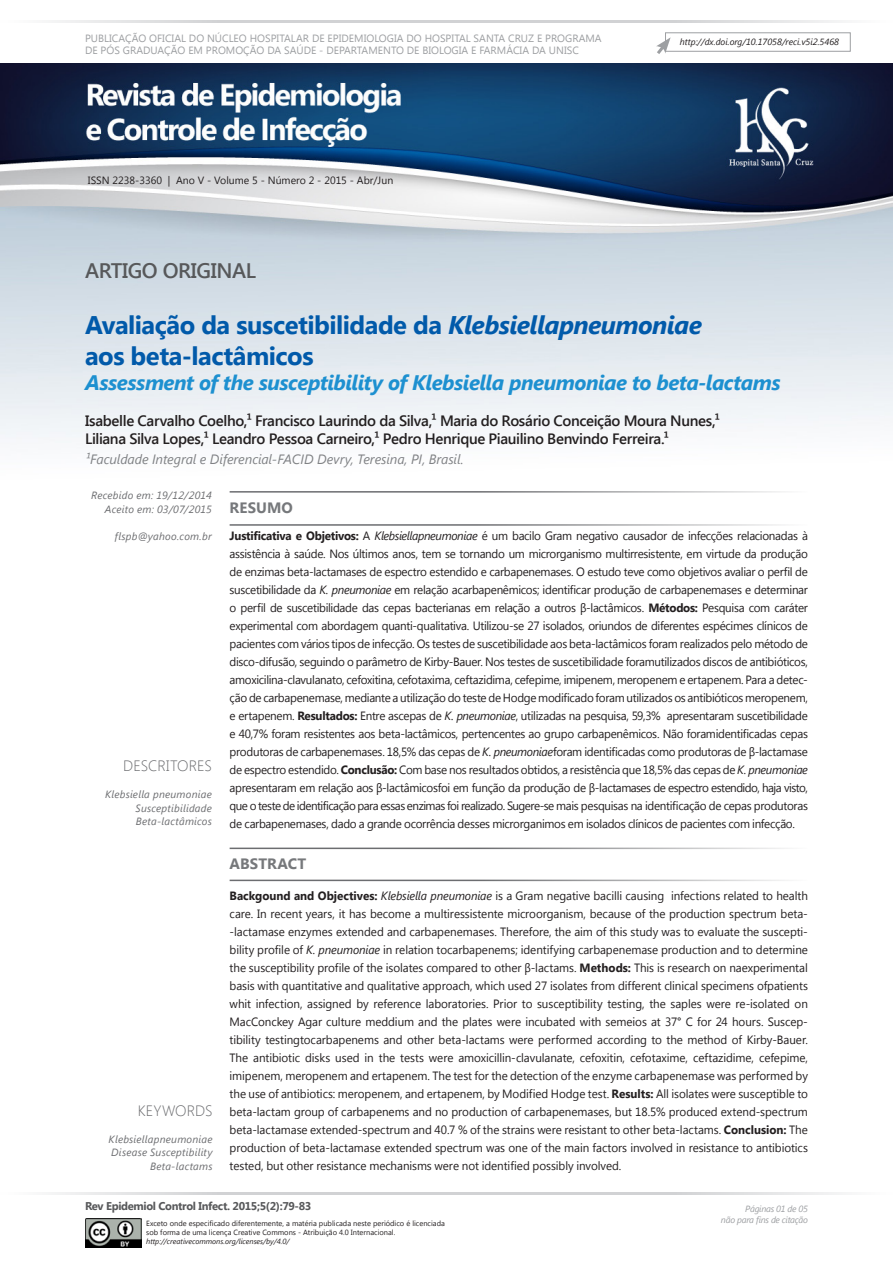
<style>
.page{position:relative;width:893px;height:1263px;background:#fff}
.page>*{position:absolute;margin:0;border:0;box-sizing:border-box;transform-origin:0 0}
.TÍTULOS{font:700 25.5px "Segoe UI";letter-spacing:-.02em;color:#015aaa}
.títulos_textos{font:italic 700 21px "Segoe UI";letter-spacing:-.025em;color:#1d90d0}
.títulos_textos-2{font:600 21px "Segoe UI";letter-spacing:-.02em;color:#57585a}
.Nome_médico{font:600 15px "Segoe UI";letter-spacing:-.025em;color:#231f20}
.texto_ok{font:300 15px "Segoe UI";color:#6c6d70}
.SESSAO{font:700 15px "Segoe UI";letter-spacing:.005em;color:#76787b}
.Titulação_médicos_ok{font:italic 13.5px "Segoe UI";letter-spacing:-.005em;color:#808285}
.texto_ok-2{font:12px/18px "Segoe UI";letter-spacing:-.015em;color:#231f20;text-align:justify}
.t1{font:700 11.25px "Segoe UI";letter-spacing:-.03em;color:#57585a}
.texto_ok-3{font:italic 10.5px/13.5px "Segoe UI";letter-spacing:.02em;color:#6c6d70;text-align:right}
.t2{font:10.5px/12.6px "Segoe UI";color:#9d9fa2}
.t3{font:10.5px "Segoe UI";color:#231f20}
.t4{font:italic 9px "Segoe UI";color:#231f20}
.t5{font:italic 9px/10.8px "Segoe UI";letter-spacing:-.03em;color:#9d9fa2;text-align:right}
.t6{font:7.5px/9px "Segoe UI";color:#231f20}
.t7{font:italic 7.5px "Segoe UI";color:#231f20}
.s1{font-style:italic}
.s2{font-weight:700}
</style>
<div class="page">
<hr style="left:0;top:1192px;width:447px;height:2px;background:#d1d2d4">
<hr style="left:446px;top:1192px;width:447px;height:2px;background:#d1d2d4">
<img style="left:0;top:64px;width:893px;height:429px">
<hr style="left:0;top:20px;width:446px;height:2px;background:#d1d2d4">
<hr style="left:446px;top:20px;width:447px;height:2px;background:#d1d2d4">
<svg style="left:656px;top:37px;width:15px;height:17px"></svg>
<img style="left:85px;top:1218px;width:57px;height:29px">
<hr style="left:230px;top:491px;width:578px;height:2px;background:#6c6d70">
<hr style="left:230px;top:847px;width:578px;height:2px;background:#6c6d70">
<hr style="left:230px;top:524px;width:578px;height:2px;background:#6c6d70">
<hr style="left:230px;top:880px;width:578px;height:1px;background:#6c6d70">
<p class="t2" style="left:85px;top:31px;width:518px">PUBLICAÇÃO OFICIAL DO NÚCLEO HOSPITALAR DE EPIDEMIOLOGIA DO HOSPITAL SANTA CRUZ E PROGRAMA<br>DE PÓS GRADUAÇÃO EM PROMOÇÃO DA SAÚDE - DEPARTAMENTO DE BIOLOGIA E FARMÁCIA DA UNISC</p>
<p class="t3" style="left:88px;top:173px;width:307px">ISSN 2238-3360 | Ano V - Volume 5 - Número 2 - 2015 - Abr/Jun</p>
<p class="t4" style="left:680px;top:35px;width:161px">http://dx.doi.org/10.17058/reci.v5i2.5468</p>
<p class="títulos_textos-2" style="left:85px;top:256px;width:172px">ARTIGO ORIGINAL</p>
<p class="TÍTULOS" style="left:85px;top:307px;width:618px">Avaliação da suscetibilidade da <span class="s1">Klebsiellapneumoniae</span></p>
<p class="TÍTULOS" style="left:85px;top:338px;width:230px">aos beta-lactâmicos</p>
<p class="títulos_textos" style="left:85px;top:368px;width:697px">Assessment of the susceptibility of Klebsiella pneumoniae to beta-lactams</p>
<p class="Nome_médico" style="left:85px;top:410px;width:637px">Isabelle Carvalho Coelho,¹ Francisco Laurindo da Silva,¹ Maria do Rosário Conceição Moura Nunes,¹</p>
<p class="Nome_médico" style="left:85px;top:428px;width:585px">Liliana Silva Lopes,¹ Leandro Pessoa Carneiro,¹ Pedro Henrique Piauilino Benvindo Ferreira.¹</p>
<p class="Titulação_médicos_ok" style="left:85px;top:449px;width:380px">¹Faculdade Integral e Diferencial-FACID Devry, Teresina, PI, Brasil.</p>
<p class="texto_ok-3" style="left:91px;top:488px;width:122px">Recebido em: 19/12/2014</p>
<p class="texto_ok-3" style="left:105px;top:502px;width:109px">Aceito em: 03/07/2015</p>
<p class="texto_ok-3" style="left:115px;top:529px;width:98px">flspb@yahoo.com.br</p>
<p class="texto_ok" style="left:123px;top:755px;width:90px">DESCRITORES</p>
<p class="texto_ok-3" style="left:105px;top:787px;width:108px">Klebsiella pneumoniae<br>Susceptibilidade</p>
<p class="texto_ok-3" style="left:136px;top:814px;width:78px">Beta-lactâmicos</p>
<p class="texto_ok" style="left:138px;top:1100px;width:76px">KEYWORDS</p>
<p class="texto_ok-3" style="left:109px;top:1132px;width:106px;text-align:left">Klebsiellapneumoniae<br>Disease Susceptibility</p>
<p class="texto_ok-3" style="left:150px;top:1159px;width:64px">Beta-lactams</p>
<p class="SESSAO" style="left:230px;top:497px;width:65px">RESUMO</p>
<p class="texto_ok-2" style="left:230px;top:526px;width:580px"><span class="s2">Justificativa e Objetivos:</span> A <span class="s1">Klebsiellapneumoniae</span> é um bacilo Gram negativo causador de infecções relacionadas à assistência à saúde. Nos últimos anos, tem se tornando um microrganismo multirresistente, em virtude da produção de enzimas beta-lactamases de espectro estendido e carbapenemases. O estudo teve como objetivos avaliar o perfil de suscetibilidade da <span class="s1">K. pneumoniae</span> em relação acarbapenêmicos; identificar produção de carbapenemases e determinar o perfil de suscetibilidade das cepas bacterianas em relação a outros β-lactâmicos. <span class="s2">Métodos:</span> Pesquisa com caráter experimental com abordagem quanti-qualitativa. Utilizou-se 27 isolados, oriundos de diferentes espécimes clínicos de pacientes com vários tipos de infecção. Os testes de suscetibilidade aos beta-lactâmicos foram realizados pelo método de disco-difusão, seguindo o parâmetro de Kirby-Bauer. Nos testes de suscetibilidade foramutilizados discos de antibióticos, amoxicilina-clavulanato, cefoxitina, cefotaxima, ceftazidima, cefepime, imipenem, meropenem e ertapenem. Para a detec&shy;ção de carbapenemase, mediante a utilização do teste de Hodge modificado foram utilizados os antibióticos meropenem, e ertapenem. <span class="s2">Resultados:</span> Entre ascepas de <span class="s1">K. pneumoniae</span>, utilizadas na pesquisa, 59,3% apresentaram suscetibilidade e 40,7% foram resistentes aos beta-lactâmicos, pertencentes ao grupo carbapenêmicos. Não foramidentificadas cepas produtoras de carbapenemases. 18,5% das cepas de <span class="s1">K. pneumoniae</span>foram identificadas como produtoras de β-lactamase de espectro estendido. <span class="s2">Conclusão:</span> Com base nos resultados obtidos, a resistência que 18,5% das cepas de <span class="s1">K. pneumoniae </span>apresentaram em relação aos β-lactâmicosfoi em função da produção de β-lactamases de espectro estendido, haja visto, que o teste de identificação para essas enzimas foi realizado. Sugere-se mais pesquisas na identificação de cepas produtoras de carbapenemases, dado a grande ocorrência desses microrganimos em isolados clínicos de pacientes com infecção.</p>
<p class="SESSAO" style="left:230px;top:853px;width:78px">ABSTRACT</p>
<p class="texto_ok-2" style="left:230px;top:886px;width:580px"><span class="s2">Backgound and Objectives:</span> <span class="s1">Klebsiella pneumoniae</span> is a Gram negative bacilli causing infections related to health care. In recent years, it has become a multiressistente microorganism, because of the production spectrum beta--lactamase enzymes extended and carbapenemases. Therefore, the aim of this study was to evaluate the suscepti&shy;bility profile of <span class="s1">K. pneumoniae</span> in relation tocarbapenems; identifying carbapenemase production and to determine the susceptibility profile of the isolates compared to other β-lactams. <span class="s2">Methods:</span> This is research on naexperimental basis with quantitative and qualitative approach, which used 27 isolates from different clinical specimens ofpatients whit infection, assigned by reference laboratories. Prior to susceptibility testing, the saples were re-isolated on MacConckey Agar culture meddium and the plates were incubated with semeios at 37° C for 24 hours. Suscep&shy;tibility testingtocarbapenems and other beta-lactams were performed according to the method of Kirby-Bauer.<br>The antibiotic disks used in the tests were amoxicillin-clavulanate, cefoxitin, cefotaxime, ceftazidime, cefepime, imipenem, meropenem and ertapenem. The test for the detection of the enzyme carbapenemase was performed by the use of antibiotics: meropenem, and ertapenem, by Modified Hodge test. <span class="s2">Results:</span> All isolates were susceptible to beta-lactam group of carbapenems and no production of carbapenemases, but 18.5% produced extend-spectrum beta-lactamase extended-spectrum and 40.7 % of the strains were resistant to other beta-lactams. <span class="s2">Conclusion:</span> The production of beta-lactamase extended spectrum was one of the main factors involved in resistance to antibiotics tested, but other resistance mechanisms were not identified possibly involved.</p>
<p class="t1" style="left:85px;top:1197px;width:228px">Rev Epidemiol Control Infect. 2015;5(2):79-83</p>
<p class="t6" style="left:146px;top:1218px;width:300px">Exceto onde especificado diferentemente, a matéria publicada neste periódico é licenciada sob forma de uma licença Creative Commons - Atribuição 4.0 Internacional.</p>
<p class="t7" style="left:146px;top:1236px;width:145px">http://creativecommons.org/licenses/by/4.0/</p>
<p class="t5" style="left:721px;top:1203px;width:88px">Páginas 01 de 05<br>não para fins de citação</p>
</div>
